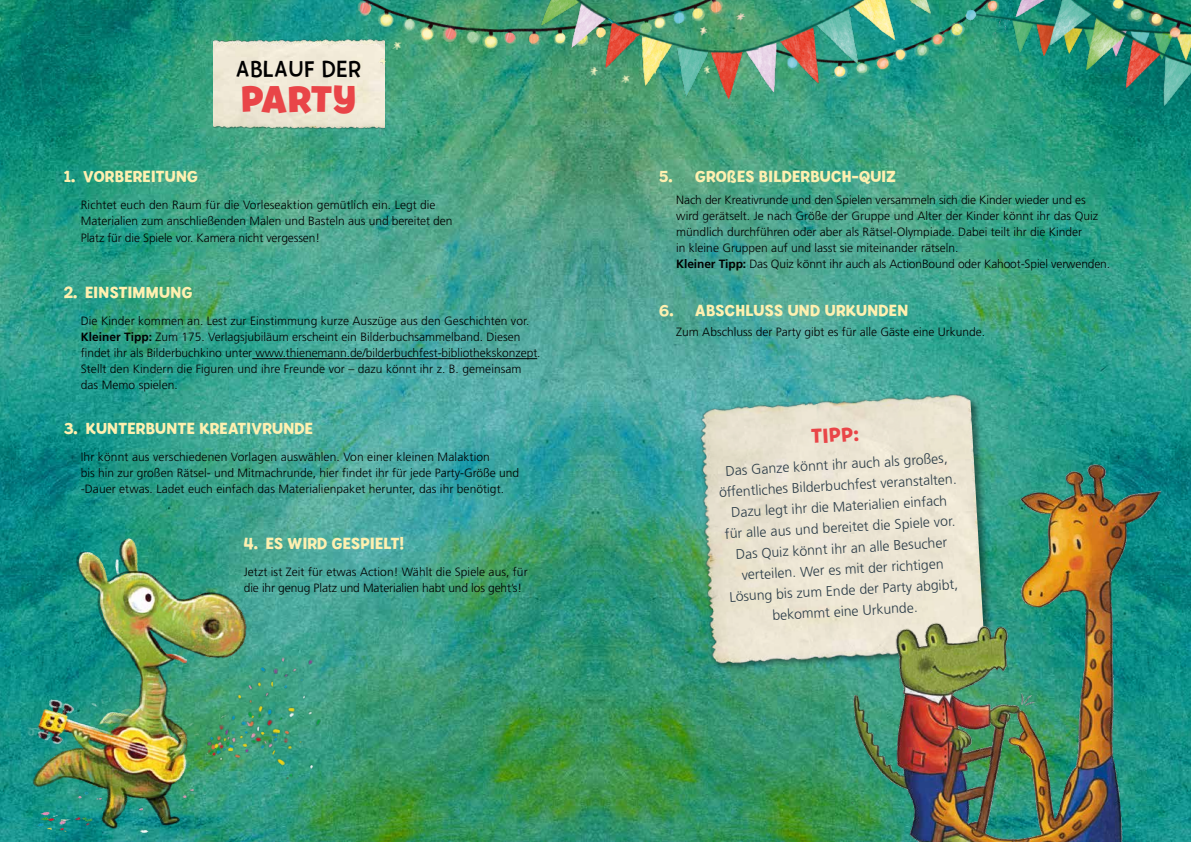
<style>
.page{position:relative;width:1191px;height:842px;background:#fff}
.page>*{position:absolute;margin:0;border:0;box-sizing:border-box;transform-origin:0 0}
.t1{font:700 37px "Billy";letter-spacing:.01em;color:#e94548}
.t2{font:23px "Billy";letter-spacing:.05em;color:#000}
.t3{font:600 20px "Billy";color:#e94548}
.t4{font:600 16px "Billy";letter-spacing:.02em;color:#fff0b0}
.t5{font:300 14px/21px "Frutiger LT Std";color:#2b3c48;text-align:center}
.t6{font:300 12px/16px "Frutiger LT Std";color:#000}
.s1{font-weight:700}
</style>
<div class="page">
<img style="left:0;top:0;width:595px;height:842px">
<svg style="left:595px;top:122px;width:596px;height:720px;background:#3a9f83"></svg>
<hr style="left:252px;top:358px;width:285px;height:1px;background:#000">
<img style="left:690px;top:373px;width:295px;height:307px">
<img style="left:214px;top:34px;width:170px;height:96px">
<img style="left:838px;top:459px;width:333px;height:383px">
<img style="left:320px;top:646px;width:16px;height:145px">
<img style="left:351px;top:0;width:840px;height:122px">
<img style="left:0;top:475px;width:320px;height:367px">
<h2 class="t2" style="left:236px;top:55px;width:126px">ABLAUF DER</h2>
<h1 class="t1" style="left:241px;top:75px;width:116px">PARTY</h1>
<h3 class="t4" style="left:64px;top:167px;width:135px">1. VORBEREITUNG</h3>
<p class="t6" style="left:81px;top:197px;width:373px;line-height:16.5px">Richtet euch den Raum für die Vorleseaktion gemütlich ein. Legt die<br>Materialien zum anschließenden Malen und Basteln aus und bereitet den<br>Platz für die Spiele vor. Kamera nicht vergessen!</p>
<h3 class="t4" style="left:64px;top:283px;width:130px">2. EINSTIMMUNG</h3>
<p class="t6" style="left:81px;top:313px;width:461px">Die Kinder kommen an. Lest zur Einstimmung kurze Auszüge aus den Geschichten vor.<br><span class="s1">Kleiner Tipp:</span> Zum 175. Verlagsjubiläum erscheint ein Bilderbuchsammelband. Diesen findet ihr als Bilderbuchkino unter www.thienemann.de/bilderbuchfest-bibliothekskonzept.<br>Stellt den Kindern die Figuren und ihre Freunde vor – dazu könnt ihr z. B. gemeinsam das Memo spielen.</p>
<h3 class="t4" style="left:64px;top:418px;width:251px">3. KUNTERBUNTE KREATIVRUNDE</h3>
<p class="t6" style="left:81px;top:449px;width:440px">Ihr könnt aus verschiedenen Vorlagen auswählen. Von einer kleinen Malaktion<br>bis hin zur großen Rätsel- und Mitmachrunde, hier findet ihr für jede Party-Größe und -Dauer etwas. Ladet euch einfach das Materialienpaket herunter, das ihr benötigt.</p>
<h3 class="t4" style="left:244px;top:533px;width:162px">4. ES WIRD GESPIELT!</h3>
<p class="t6" style="left:244px;top:564px;width:285px">Jetzt ist Zeit für etwas Action! Wählt die Spiele aus, für die ihr genug Platz und Materialien habt und los geht’s!</p>
<h3 class="t4" style="left:659px;top:167px;width:238px">5. GROßES BILDERBUCH-QUIZ</h3>
<p class="t6" style="left:676px;top:192px;width:435px">Nach der Kreativrunde und den Spielen versammeln sich die Kinder wieder und es wird gerätselt. Je nach Größe der Gruppe und Alter der Kinder könnt ihr das Quiz mündlich durchführen oder aber als Rätsel-Olympiade. Dabei teilt ihr die Kinder<br>in kleine Gruppen auf und lasst sie miteinander rätseln.<br><span class="s1">Kleiner Tipp:</span> Das Quiz könnt ihr auch als ActionBound oder Kahoot-Spiel verwenden.</p>
<h3 class="t4" style="left:659px;top:300px;width:250px">6. ABSCHLUSS UND URKUNDEN</h3>
<p class="t6" style="left:676px;top:324px;width:310px">Zum Abschluss der Party gibt es für alle Gäste eine Urkunde.</p>
<h3 class="t3" style="left:810px;top:424px;width:49px;rotate:-3deg">TIPP:</h3>
<p class="t5" style="left:717px;top:460px;width:239px;rotate:-3deg">Das Ganze könnt ihr auch als großes, öffentliches Bilderbuchfest veranstalten.<br>Dazu legt ihr die Materialien einfach<br>für alle aus und bereitet die Spiele vor.<br>Das Quiz könnt ihr an alle Besucher verteilen. Wer es mit der richtigen Lösung bis zum Ende der Party abgibt, bekommt eine Urkunde.</p>
</div>
